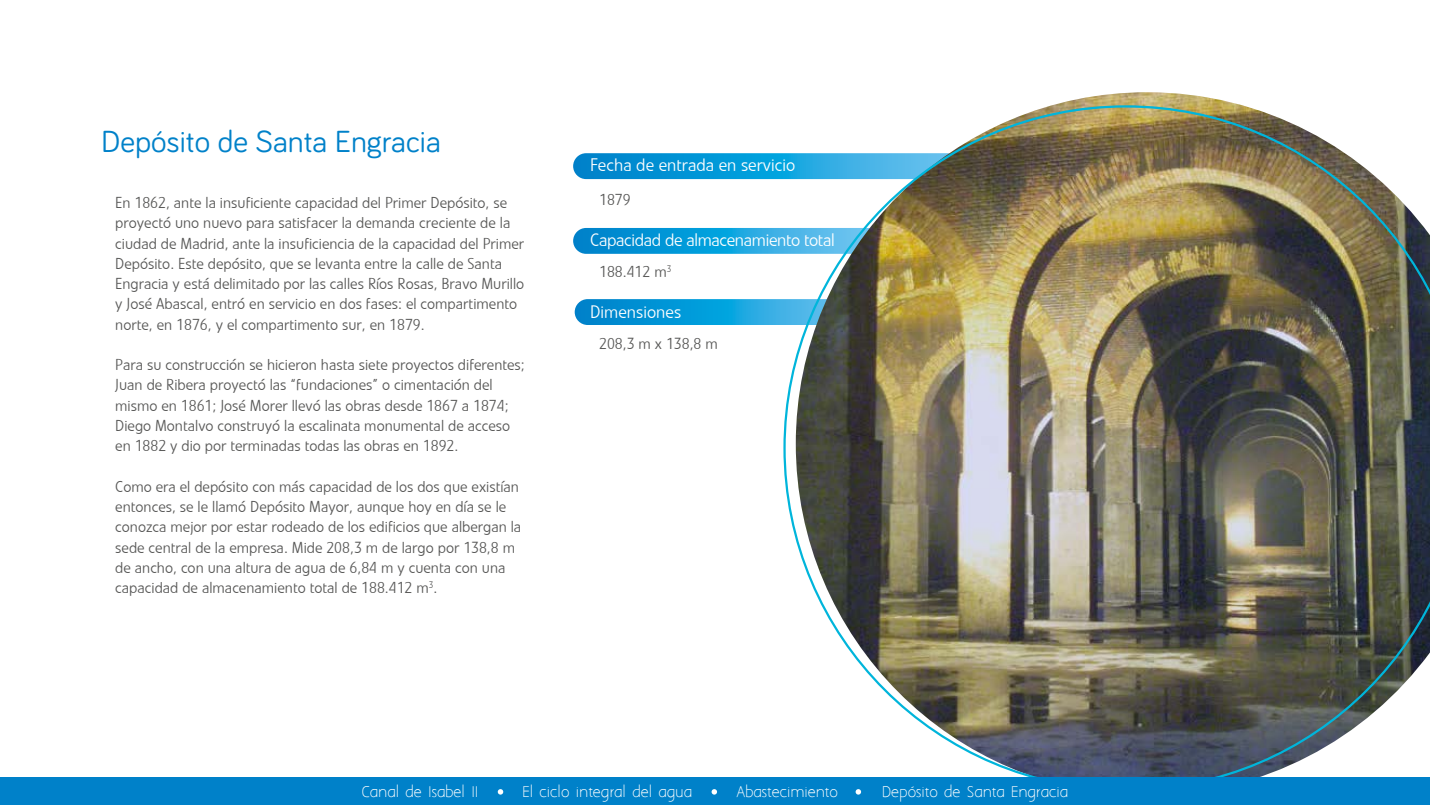
<style>
.page{position:relative;width:1430px;height:805px;background:#fff}
.page>*{position:absolute;margin:0;border:0;box-sizing:border-box;transform-origin:0 0}
.t1{font:31.5px "Bariol";color:#0081c9}
.t2{font:300 18px "Linotypo Veto";color:#fff}
.t3{font:300 18px "Linotypo Veto";letter-spacing:-.02em;color:#fff}
.t4{font:300 15.75px/20.2px "Linotypo Veto";color:#575756}
.t5{font:13.5px "Aaargh Normal";color:#fff}
</style>
<div class="page">
<svg style="left:573px;top:153px;width:478px;height:26px;background:#0293d4"></svg>
<svg style="left:573px;top:228px;width:351px;height:26px;background:#0c9ad8"></svg>
<svg style="left:575px;top:299px;width:350px;height:26px;background:#0b99d8"></svg>
<img style="left:783px;top:105px;width:647px;height:671px">
<svg style="left:1026px;top:776px;width:237px;height:1px"></svg>
<div style="left:0;top:777px;width:1430px;height:27px;background:#0081c9"></div>
<svg style="left:498px;top:789px;width:5px;height:5px"></svg>
<svg style="left:711px;top:789px;width:6px;height:5px"></svg>
<svg style="left:855px;top:789px;width:6px;height:5px"></svg>
<h1 class="t1" style="left:101px;top:120px;width:341px">Depósito de Santa Engracia</h1>
<p class="t4" style="left:115px;top:192px;width:410px">En 1862, ante la insuficiente capacidad del Primer Depósito, se proyectó uno nuevo para satisfacer la demanda creciente de la ciudad de Madrid, ante la insuficiencia de la capacidad del Primer Depósito. Este depósito, que se levanta entre la calle de Santa Engracia y está delimitado por las calles Ríos Rosas, Bravo Murillo y José Abascal, entró en servicio en dos fases: el compartimento norte, en 1876, y el compartimento sur, en 1879.</p>
<p class="t4" style="left:115px;top:354px;width:411px">Para su construcción se hicieron hasta siete proyectos diferentes; Juan de Ribera proyectó las “fundaciones” o cimentación del mismo en 1861; José Morer llevó las obras desde 1867 a 1874; Diego Montalvo construyó la escalinata monumental de acceso en 1882 y dio por terminadas todas las obras en 1892.</p>
<p class="t4" style="left:115px;top:476px;width:408px">Como era el depósito con más capacidad de los dos que existían entonces, se le llamó Depósito Mayor, aunque hoy en día se le conozca mejor por estar rodeado de los edificios que albergan la sede central de la empresa. Mide 208,3 m de largo por 138,8 m de ancho, con una altura de agua de 6,84 m y cuenta con una capacidad de almacenamiento total de 188.412 m<sup>3</sup>.</p>
<p class="t2" style="left:590px;top:154px;width:206px">Fecha de entrada en servicio</p>
<p class="t4" style="left:599px;top:189px;width:33px">1879</p>
<p class="t3" style="left:590px;top:229px;width:246px">Capacidad de almacenamiento total</p>
<p class="t4" style="left:599px;top:261px;width:74px">188.412 m<sup>3</sup></p>
<p class="t2" style="left:590px;top:301px;width:93px">Dimensiones</p>
<p class="t4" style="left:599px;top:333px;width:120px">208,3 m x 138,8 m</p>
<p class="t5" style="left:362px;top:784px;width:118px">Canal de Isabel II</p>
<p class="t5" style="left:522px;top:784px;width:171px">El ciclo integral del agua</p>
<p class="t5" style="left:736px;top:784px;width:103px">Abastecimiento</p>
<p class="t5" style="left:882px;top:784px;width:188px">Depósito de Santa Engracia</p>
</div>
